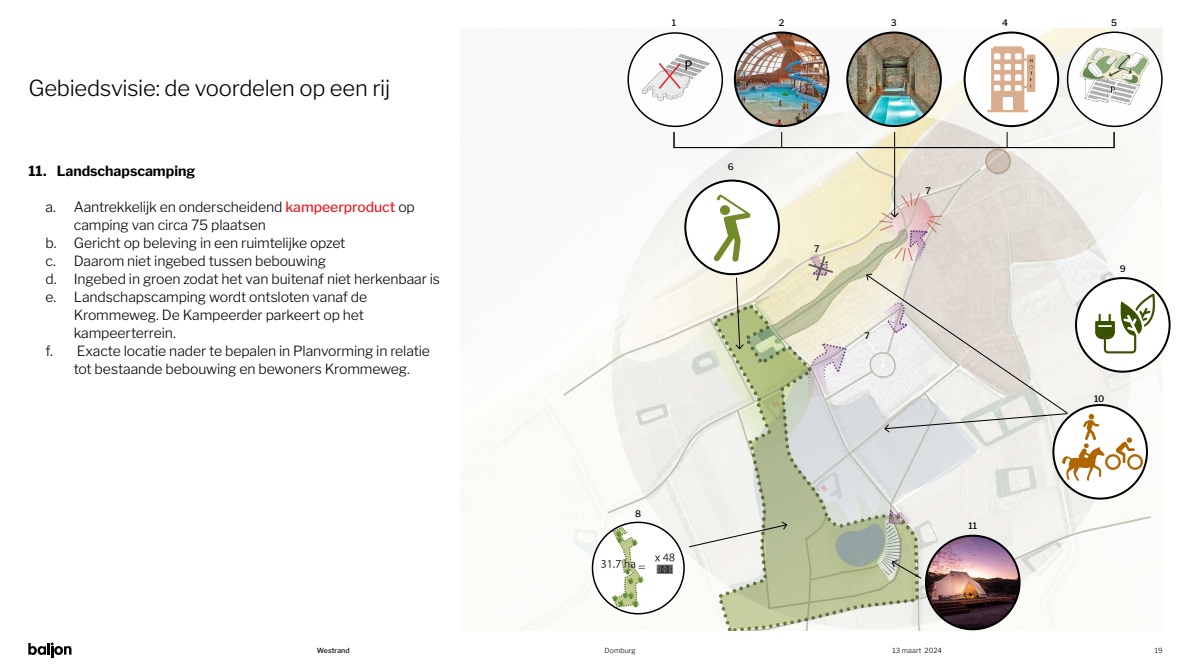
<style>
.page{position:relative;width:1191px;height:670px;background:#fff}
.page>*{position:absolute;margin:0;border:0;box-sizing:border-box;transform-origin:0 0}
.t1{font:300 22px "Libre Franklin";letter-spacing:-.01em;color:#000}
.t2{font:300 14px "Libre Franklin";letter-spacing:-.01em;color:#000}
.t3{font:700 14px "Libre Franklin";color:#000}
.t4{font:500 9px "Libre Franklin";color:#000}
.t5{font:300 7px "Libre Franklin";letter-spacing:.015em;color:#000}
.t6{font:500 7px "Libre Franklin";letter-spacing:.01em;color:#000}
.s1{font-weight:500;color:#ed1d24}
</style>
<div class="page">
<svg style="left:28px;top:642px;width:43px;height:16px"></svg>
<img style="left:461px;top:28px;width:701px;height:602px">
<img style="left:628px;top:36px;width:94px;height:90px">
<div style="left:627px;top:32px;width:96px;height:95px;border:2px solid #000;border-radius:50%"></div>
<img style="left:592px;top:522px;width:92px;height:91px;border-radius:46px">
<div style="left:592px;top:521px;width:93px;height:93px;border:2px solid #000;border-radius:50%"></div>
<svg style="left:688px;top:520px;width:100px;height:28px"></svg>
<img style="left:847px;top:32px;width:94px;height:94px;border-radius:47px">
<div style="left:846px;top:31px;width:96px;height:96px;border:2px solid #000;border-radius:50%"></div>
<img style="left:735px;top:32px;width:93px;height:94px;border-radius:47px">
<div style="left:734px;top:31px;width:95px;height:96px;border:2px solid #000;border-radius:50%"></div>
<img style="left:926px;top:535px;width:93px;height:94px;border-radius:47px">
<div style="left:925px;top:534px;width:95px;height:96px;border:2px solid #000;border-radius:50%"></div>
<div style="left:1076px;top:278px;width:93px;height:94px;background:#fff;border-radius:50%"></div>
<div style="left:1053px;top:405px;width:94px;height:93px;background:#fff;border-radius:50%"></div>
<svg style="left:865px;top:273px;width:290px;height:208px"></svg>
<div style="left:673px;top:132px;width:441px;height:16px;border:1px solid #000"></div>
<svg style="left:781px;top:132px;width:1px;height:15px"></svg>
<svg style="left:1006px;top:132px;width:1px;height:15px"></svg>
<hr style="left:894px;top:147px;width:1px;height:70px;background:#000">
<svg style="left:889px;top:211px;width:10px;height:7px"></svg>
<svg style="left:894px;top:132px;width:1px;height:15px"></svg>
<div style="left:964px;top:33px;width:94px;height:93px;background:#fff;border-radius:50%"></div>
<div style="left:963px;top:32px;width:96px;height:95px;border:2px solid #000;border-radius:50%"></div>
<svg style="left:987px;top:46px;width:48px;height:66px"></svg>
<img style="left:1067px;top:32px;width:94px;height:94px;border-radius:47px">
<div style="left:1066px;top:31px;width:96px;height:96px;border:2px solid #000;border-radius:50%"></div>
<svg style="left:734px;top:276px;width:10px;height:74px"></svg>
<div style="left:685px;top:180px;width:94px;height:94px;background:#fff;border-radius:50%"></div>
<div style="left:684px;top:179px;width:96px;height:96px;border:2px solid #000;border-radius:50%"></div>
<svg style="left:713px;top:194px;width:37px;height:68px"></svg>
<div style="left:720px;top:205px;width:10px;height:10px;background:#738a2b;border-radius:50%"></div>
<svg style="left:891px;top:559px;width:31px;height:20px"></svg>
<h1 class="t1" style="left:28px;top:75px;width:363px">Gebiedsvisie: de voordelen op een rij</h1>
<p class="t3" style="left:28px;top:163px;width:168px">11. Landschapscamping</p>
<p class="t2" style="left:45px;top:199px;width:371px">a. Aantrekkelijk en onderscheidend <span class="s1">kampeerproduct</span> op</p>
<p class="t2" style="left:74px;top:217px;width:194px">camping van circa 75 plaatsen</p>
<p class="t2" style="left:45px;top:235px;width:301px">b. Gericht op beleving in een ruimtelijke opzet</p>
<p class="t2" style="left:45px;top:253px;width:282px">c. Daarom niet ingebed tussen bebouwing</p>
<p class="t2" style="left:45px;top:271px;width:396px">d. Ingebed in groen zodat het van buitenaf niet herkenbaar is</p>
<p class="t2" style="left:45px;top:289px;width:323px">e. Landschapscamping wordt ontsloten vanaf de</p>
<p class="t2" style="left:74px;top:307px;width:292px">Krommeweg. De Kampeerder parkeert op het</p>
<p class="t2" style="left:74px;top:325px;width:104px">kampeerterrein.</p>
<p class="t2" style="left:45px;top:343px;width:386px">f. Exacte locatie nader te bepalen in Planvorming in relatie</p>
<p class="t2" style="left:74px;top:361px;width:338px">tot bestaande bebouwing en bewoners Krommeweg.</p>
<p class="t4" style="left:672px;top:18px;width:6px">1</p>
<p class="t4" style="left:779px;top:18px;width:7px">2</p>
<p class="t4" style="left:890px;top:18px;width:7px">3</p>
<p class="t4" style="left:1002px;top:18px;width:7px">4</p>
<p class="t4" style="left:1111px;top:18px;width:7px">5</p>
<p class="t4" style="left:635px;top:508px;width:8px">8</p>
<p class="t4" style="left:728px;top:161px;width:8px">6</p>
<p class="t4" style="left:814px;top:243px;width:7px">7</p>
<p class="t4" style="left:864px;top:330px;width:7px">7</p>
<p class="t4" style="left:925px;top:185px;width:7px">7</p>
<p class="t4" style="left:968px;top:520px;width:10px">11</p>
<p class="t4" style="left:1119px;top:264px;width:7px">9</p>
<p class="t4" style="left:1094px;top:393px;width:12px">10</p>
<p class="t6" style="left:317px;top:646px;width:34px">Westrand</p>
<p class="t5" style="left:604px;top:646px;width:33px">Domburg</p>
<p class="t5" style="left:892px;top:646px;width:51px">13 maart 2024</p>
<p class="t5" style="left:1154px;top:646px;width:9px">19</p>
</div>
